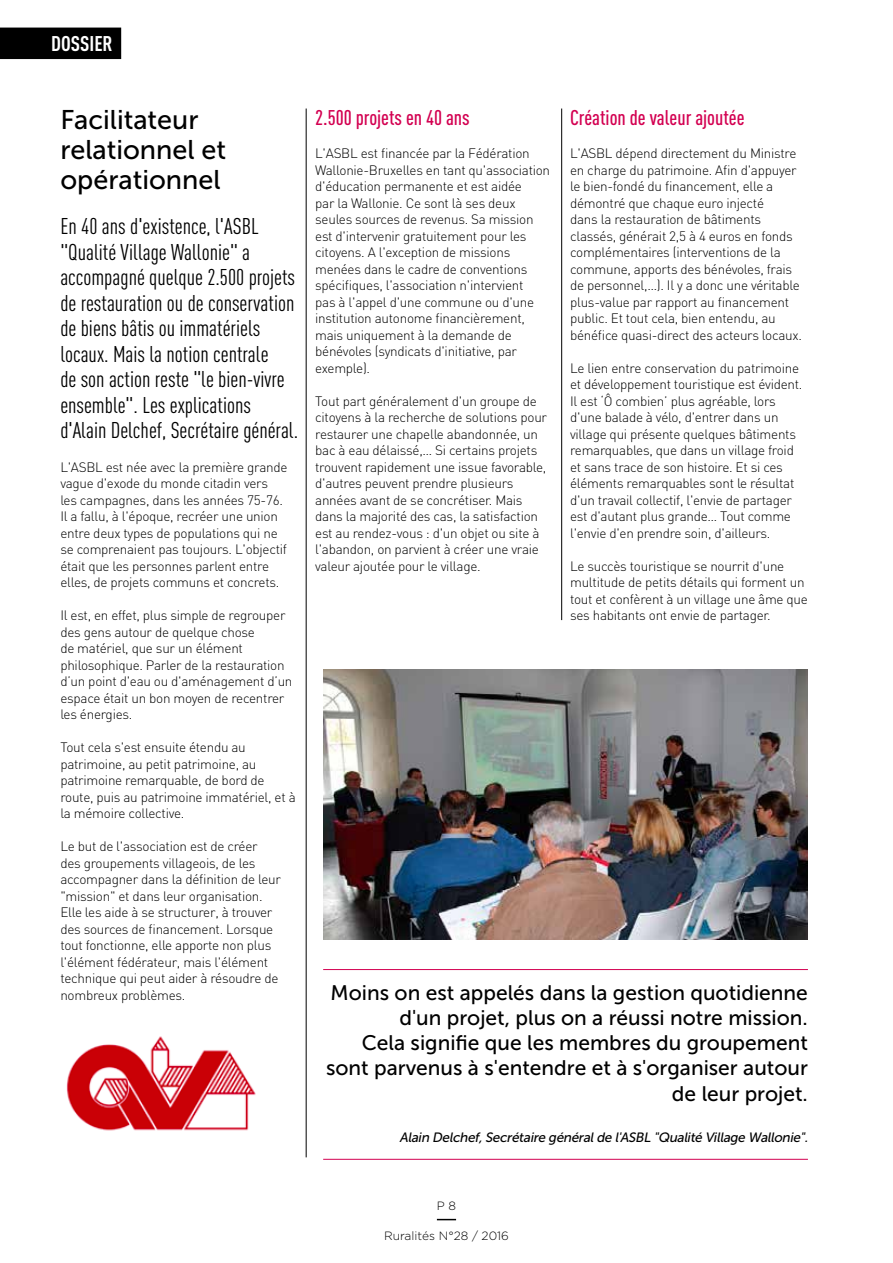
<style>
.page{position:relative;width:893px;height:1263px;background:#fff}
.page>*{position:absolute;margin:0;border:0;box-sizing:border-box;transform-origin:0 0}
.t1{font:27px/30px "Museo Sans 500";color:#000}
.t2{font:22.5px/25.5px "DIN Cond";color:#000}
.t3{font:21px/25.2px "Museo Sans 500";color:#000;text-align:right}
.t4{font:500 21px "DIN Cond";color:#d30051}
.t5{font:700 21px "DIN Cond";color:#fff}
.t6{font:300 13.5px/16.5px "DIN";letter-spacing:-.02em;color:#000}
.t7{font:italic 13.5px "Museo Sans 500";color:#000}
.t8{font:300 12px "Gotham";color:#000}
</style>
<div class="page">
<svg style="left:437px;top:1219px;width:19px;height:1px"></svg>
<div style="left:0;top:28px;width:121px;height:31px;background:#000"></div>
<hr style="left:323px;top:969px;width:485px;height:1px;background:#d30051">
<hr style="left:323px;top:1159px;width:485px;height:1px;background:#d30051">
<img style="left:323px;top:670px;width:485px;height:269px">
<img style="left:66px;top:1036px;width:190px;height:95px">
<hr style="left:306px;top:109px;width:1px;height:1048px;background:#000">
<hr style="left:561px;top:109px;width:1px;height:511px;background:#000">
<h3 class="t5" style="left:51px;top:31px;width:63px">DOSSIER</h3>
<h1 class="t1" style="left:60px;top:105px;width:167px">Facilitateur relationnel et opérationnel</h1>
<p class="t2" style="left:60px;top:213px;width:239px">En 40 ans d'existence, l'ASBL "Qualité Village Wallonie" a accompagné quelque 2.500 projets de restauration ou de conservation de biens bâtis ou immatériels locaux. Mais la notion centrale<br>de son action reste "le bien-vivre ensemble". Les explications d'Alain Delchef, Secrétaire général.</p>
<p class="t6" style="left:60px;top:458px;width:229px">L'ASBL est née avec la première grande vague d'exode du monde citadin vers les campagnes, dans les années 75-76.<br>Il a fallu, à l'époque, recréer une union entre deux types de populations qui ne se comprenaient pas toujours. L'objectif était que les personnes parlent entre elles, de projets communs et concrets.</p>
<p class="t6" style="left:60px;top:607px;width:234px">Il est, en effet, plus simple de regrouper des gens autour de quelque chose<br>de matériel, que sur un élément philosophique. Parler de la restauration d’un point d'eau ou d'aménagement d’un espace était un bon moyen de recentrer les énergies.</p>
<p class="t6" style="left:60px;top:739px;width:237px">Tout cela s'est ensuite étendu au patrimoine, au petit patrimoine, au patrimoine remarquable, de bord de route, puis au patrimoine immatériel, et à la mémoire collective.</p>
<p class="t6" style="left:60px;top:838px;width:222px">Le but de l'association est de créer des groupements villageois, de les accompagner dans la définition de leur "mission" et dans leur organisation.<br>Elle les aide à se structurer, à trouver des sources de financement. Lorsque tout fonctionne, elle apporte non plus l'élément fédérateur, mais l'élément technique qui peut aider à résoudre de nombreux problèmes.</p>
<h3 class="t4" style="left:315px;top:105px;width:156px">2.500 projets en 40 ans</h3>
<p class="t6" style="left:315px;top:145px;width:236px">L'ASBL est financée par la Fédération Wallonie-Bruxelles en tant qu'association d'éducation permanente et est aidée<br>par la Wallonie. Ce sont là ses deux seules sources de revenus. Sa mission est d'intervenir gratuitement pour les citoyens. A l'exception de missions menées dans le cadre de conventions spécifiques, l'association n'intervient<br>pas à l'appel d'une commune ou d'une institution autonome financièrement, mais uniquement à la demande de bénévoles (syndicats d'initiative, par exemple).</p>
<p class="t6" style="left:315px;top:392px;width:233px">Tout part généralement d'un groupe de citoyens à la recherche de solutions pour restaurer une chapelle abandonnée, un bac à eau délaissé,… Si certains projets trouvent rapidement une issue favorable, d'autres peuvent prendre plusieurs années avant de se concrétiser. Mais dans la majorité des cas, la satisfaction est au rendez-vous : d'un objet ou site à l'abandon, on parvient à créer une vraie valeur ajoutée pour le village.</p>
<h3 class="t4" style="left:570px;top:105px;width:176px">Création de valeur ajoutée</h3>
<p class="t6" style="left:570px;top:145px;width:233px">L'ASBL dépend directement du Ministre en charge du patrimoine. Afin d'appuyer le bien-fondé du financement, elle a démontré que chaque euro injecté<br>dans la restauration de bâtiments classés, générait 2,5 à 4 euros en fonds complémentaires (interventions de la commune, apports des bénévoles, frais de personnel,…). Il y a donc une véritable plus-value par rapport au financement public. Et tout cela, bien entendu, au bénéfice quasi-direct des acteurs locaux.</p>
<p class="t6" style="left:570px;top:359px;width:234px">Le lien entre conservation du patrimoine et développement touristique est évident.<br>Il est ‘Ô combien’ plus agréable, lors d'une balade à vélo, d'entrer dans un village qui présente quelques bâtiments remarquables, que dans un village froid et sans trace de son histoire. Et si ces éléments remarquables sont le résultat d'un travail collectif, l'envie de partager est d'autant plus grande… Tout comme l'envie d'en prendre soin, d'ailleurs.</p>
<p class="t6" style="left:570px;top:557px;width:239px">Le succès touristique se nourrit d'une multitude de petits détails qui forment un tout et confèrent à un village une âme que ses habitants ont envie de partager.</p>
<h3 class="t3" style="left:326px;top:980px;width:483px">Moins on est appelés dans la gestion quotidienne d'un projet, plus on a réussi notre mission.<br>Cela signifie que les membres du groupement sont parvenus à s'entendre et à s'organiser autour de leur projet.</h3>
<p class="t7" style="left:400px;top:1130px;width:412px">Alain Delchef,Secrétaire généralde l'ASBL "Qualité Village Wallonie".</p>
<p class="t8" style="left:437px;top:1199px;width:21px">P 8</p>
<p class="t8" style="left:384px;top:1229px;width:126px">Ruralités N°28 / 2016</p>
</div>
